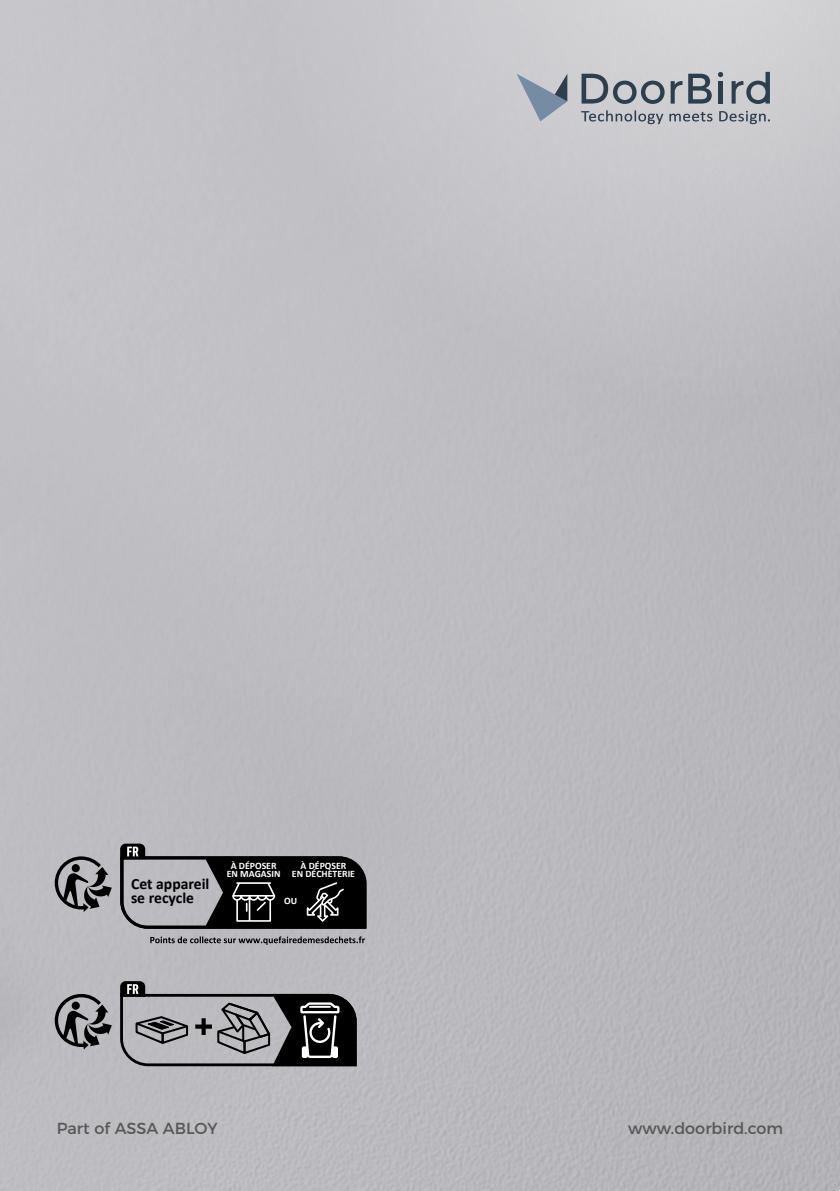
<style>
.page{position:relative;width:840px;height:1191px;background:#fff}
.page>*{position:absolute;margin:0;border:0;box-sizing:border-box;transform-origin:0 0}
.t1{font:16px "Montserrat";color:#575756}
.t2{font:700 15.6px/14.2px "Calibri";color:#000}
.t3{font:700 9.8px/9px "Calibri";color:#fff;text-align:center}
</style>
<div class="page">
<img style="left:0;top:0;width:839px;height:1191px">
<svg style="left:248px;top:0;width:591px;height:404px;background:#c4c4c8"></svg>
<svg style="left:516px;top:74px;width:51px;height:47px;background:#a1aab6"></svg>
<svg style="left:580px;top:110px;width:83px;height:14px"></svg>
<svg style="left:669px;top:112px;width:43px;height:9px"></svg>
<svg style="left:581px;top:74px;width:83px;height:30px;background:#959ba3"></svg>
<hr style="left:718px;top:81px;width:4px;height:23px;background:#2d3e4d">
<svg style="left:717px;top:72px;width:5px;height:5px"></svg>
<svg style="left:731px;top:72px;width:38px;height:32px"></svg>
<svg style="left:670px;top:74px;width:41px;height:30px"></svg>
<svg style="left:718px;top:111px;width:51px;height:13px"></svg>
<svg style="left:150px;top:936px;width:215px;height:9px;background:#86868a"></svg>
<svg style="left:55px;top:856px;width:57px;height:56px;background:#79797c"></svg>
<svg style="left:120px;top:843px;width:246px;height:85px;background:#5b5b5d"></svg>
<svg style="left:55px;top:994px;width:57px;height:55px;background:#77777a"></svg>
<svg style="left:120px;top:981px;width:236px;height:85px;background:#7c7c7f"></svg>
<h2 class="t2" style="left:131px;top:876px;width:80px">Cet appareil se recycle</h2>
<p class="t3" style="left:227px;top:860px;width:55px">À DÉPOSER<br>EN MAGASIN</p>
<p class="t3" style="left:292px;top:860px;width:65px">À DÉPOSER<br>EN DÉCHÈTERIE</p>
<p class="t3" style="left:284px;top:896px;width:15px">OU</p>
<h1 class="t1" style="left:57px;top:1115px;width:162px">Part of ASSA ABLOY</h1>
<h1 class="t1" style="left:628px;top:1115px;width:156px">www.doorbird.com</h1>
</div>
